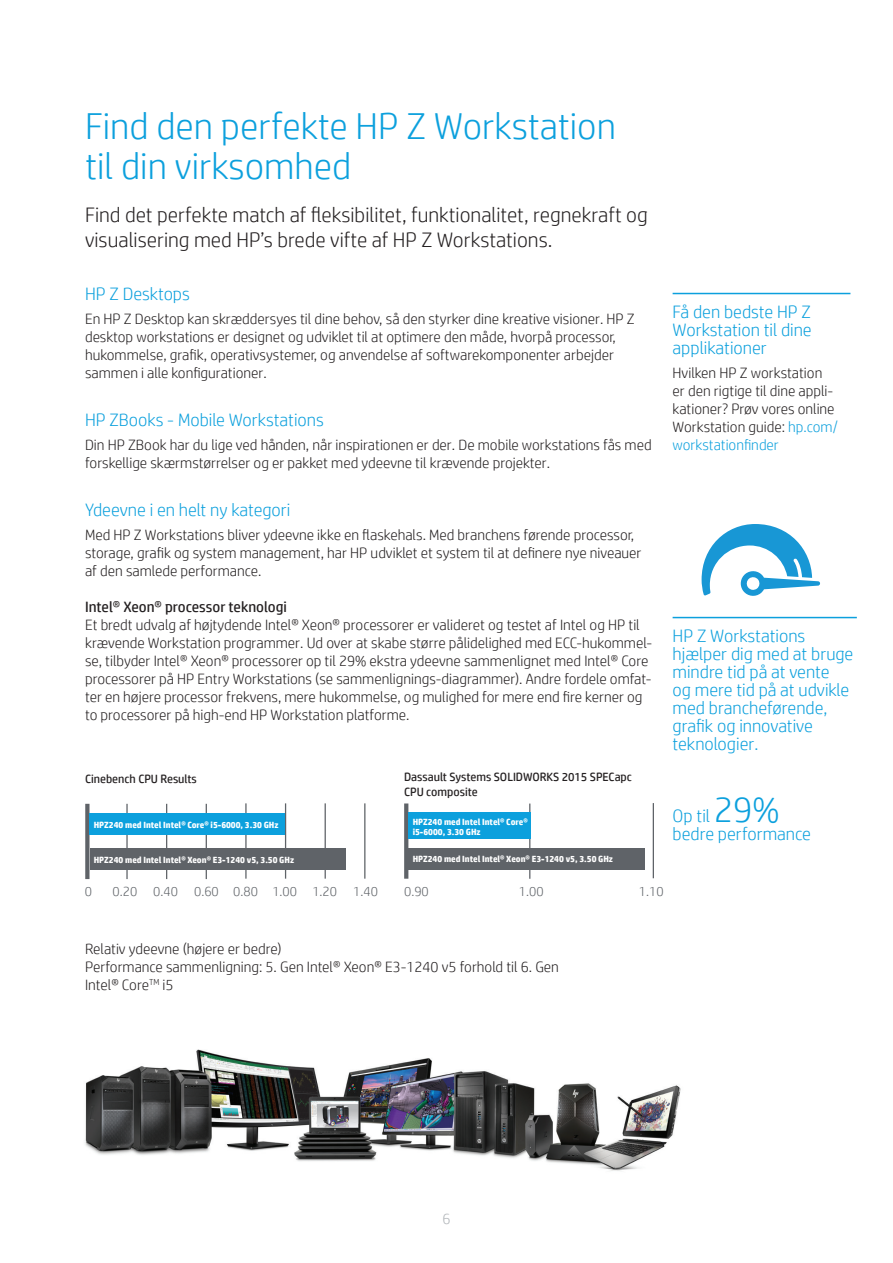
<style>
.page{position:relative;width:893px;height:1263px;background:#fff}
.page>*{position:absolute;margin:0;border:0;box-sizing:border-box;transform-origin:0 0}
.t1{font:300 37.5px/40.5px "HP Simplified";color:#0ca0dd}
.t2{font:300 21px/25.5px "HP Simplified";color:#231f20}
.t3{font:300 18px/18px "HP Simplified";color:#0ca0dd}
.t4{font:300 15px/18px "HP Simplified";color:#231f20}
.t5{font:15px "HP Simplified";color:#231f20}
.t6{font:300 15px "HP Simplified";color:#b0b4b8}
.t7{font:300 13.5px "HP Simplified";color:#5f6368}
.t8{font:12px/15px "HP Simplified";color:#231f20}
.t9{font:700 9px/10.5px "HP Simplified";color:#fff}
.s1{color:#0ca0dd}
.s2{font-size:36px}
</style>
<div class="page">
<img style="left:84px;top:1049px;width:597px;height:122px">
<hr style="left:673px;top:293px;width:177px;height:1px;background:#0ca0dd">
<div style="left:85px;top:804px;width:5px;height:75px;background:#5f6368"></div>
<hr style="left:126px;top:804px;width:2px;height:75px;background:#5f6368">
<hr style="left:166px;top:804px;width:1px;height:75px;background:#5f6368">
<hr style="left:206px;top:804px;width:1px;height:75px;background:#5f6368">
<hr style="left:245px;top:803px;width:2px;height:76px;background:#5f6368">
<hr style="left:285px;top:803px;width:1px;height:76px;background:#5f6368">
<hr style="left:325px;top:803px;width:1px;height:76px;background:#5f6368">
<hr style="left:364px;top:803px;width:1px;height:76px;background:#5f6368">
<div style="left:90px;top:813px;width:195px;height:21px;background:#0ca0dd"></div>
<div style="left:90px;top:848px;width:255px;height:22px;background:#5f6368"></div>
<svg style="left:404px;top:803px;width:4px;height:76px"></svg>
<hr style="left:529px;top:803px;width:1px;height:76px;background:#5f6368">
<hr style="left:653px;top:803px;width:1px;height:75px;background:#5f6368">
<div style="left:408px;top:812px;width:123px;height:27px;background:#0ca0dd"></div>
<div style="left:408px;top:848px;width:237px;height:21px;background:#5f6368"></div>
<hr style="left:673px;top:617px;width:184px;height:1px;background:#0ca0dd">
<svg style="left:702px;top:524px;width:118px;height:72px"></svg>
<h1 class="t1" style="left:85px;top:104px;width:532px">Find den perfekte HP Z Workstation til din virksomhed</h1>
<h2 class="t2" style="left:85px;top:201px;width:564px">Find det perfekte match af fleksibilitet, funktionalitet, regnekraft og visualisering med HP’s brede vifte af HP Z Workstations.</h2>
<p class="t3" style="left:85px;top:284px;width:106px">HP Z Desktops</p>
<p class="t4" style="left:85px;top:309px;width:551px">En HP Z Desktop kan skræddersyes til dine behov, så den styrker dine kreative visioner. HP Z desktop workstations er designet og udviklet til at optimere den måde, hvorpå processor, hukommelse, grafik, operativsystemer, og anvendelse af softwarekomponenter arbejder sammen i alle konfigurationer.</p>
<p class="t3" style="left:85px;top:410px;width:240px">HP ZBooks - Mobile Workstations</p>
<p class="t4" style="left:85px;top:435px;width:568px">Din HP ZBook har du lige ved hånden, når inspirationen er der. De mobile workstations fås med forskellige skærmstørrelser og er pakket med ydeevne til krævende projekter.</p>
<p class="t3" style="left:85px;top:500px;width:207px">Ydeevne i en helt ny kategori</p>
<p class="t4" style="left:85px;top:525px;width:558px">Med HP Z Workstations bliver ydeevne ikke en flaskehals. Med branchens førende processor, storage, grafik og system management, har HP udviklet et system til at definere nye niveauer af den samlede performance.</p>
<p class="t5" style="left:85px;top:597px;width:203px">Intel® Xeon® processor teknologi</p>
<p class="t4" style="left:85px;top:615px;width:569px">Et bredt udvalg af højtydende Intel® Xeon® processorer er valideret og testet af Intel og HP til krævende Workstation programmer. Ud over at skabe større pålidelighed med ECC-hukommel&shy;se, tilbyder Intel® Xeon® processorer op til 29% ekstra ydeevne sammenlignet med Intel® Core processorer på HP Entry Workstations (se sammenlignings-diagrammer). Andre fordele omfat&shy;ter en højere processor frekvens, mere hukommelse, og mulighed for mere end fire kerner og to processorer på high-end HP Workstation platforme.</p>
<p class="t8" style="left:85px;top:771px;width:113px">Cinebench CPU Results</p>
<p class="t9" style="left:94px;top:819px;width:186px">HPZ240 med Intel Intel® Core® i5-6000, 3.30 GHz</p>
<p class="t9" style="left:94px;top:855px;width:202px">HPZ240 med Intel Intel® Xeon® E3-1240 v5, 3.50 GHz</p>
<p class="t7" style="left:85px;top:883px;width:9px">0</p>
<p class="t7" style="left:113px;top:883px;width:267px">0.20 0.40 0.60 0.80 1.00 1.20 1.40</p>
<p class="t8" style="left:404px;top:769px;width:229px">Dassault Systems SOLIDWORKS 2015 SPECapc<br>CPU composite</p>
<p class="t9" style="left:413px;top:816px;width:117px">HPZ240 med Intel Intel® Core® i5-6000, 3.30 GHz</p>
<p class="t9" style="left:413px;top:854px;width:202px">HPZ240 med Intel Intel® Xeon® E3-1240 v5, 3.50 GHz</p>
<p class="t7" style="left:404px;top:882px;width:26px">0.90</p>
<p class="t7" style="left:519px;top:882px;width:26px">1.00</p>
<p class="t7" style="left:639px;top:882px;width:26px">1.10</p>
<p class="t3" style="left:673px;top:302px;width:141px;text-align:justify">Få den bedste HP Z Workstation til dine applikationer</p>
<p class="t4" style="left:673px;top:363px;width:167px">Hvilken HP Z workstation er den rigtige til dine appli&shy;kationer? Prøv vores online<br>Workstation guide: <span class="s1">hp.com/ workstationfinder</span></p>
<p class="t3" style="left:673px;top:626px;width:182px">HP Z Workstations hjælper dig med at bruge mindre tid på at vente<br>og mere tid på at udvikle med brancheførende, grafik og innovative teknologier.</p>
<p class="t3" style="left:673px;top:806px;width:140px">Op til <span class="s2">29% </span>bedre performance</p>
<p class="t4" style="left:85px;top:939px;width:475px">Relativ ydeevne (højere er bedre)<br>Performance sammenligning: 5. Gen Intel® Xeon® E3-1240 v5 forhold til 6. Gen<br>Intel® Core<sup>TM</sup> i5</p>
<p class="t6" style="left:442px;top:1209px;width:10px">6</p>
</div>
